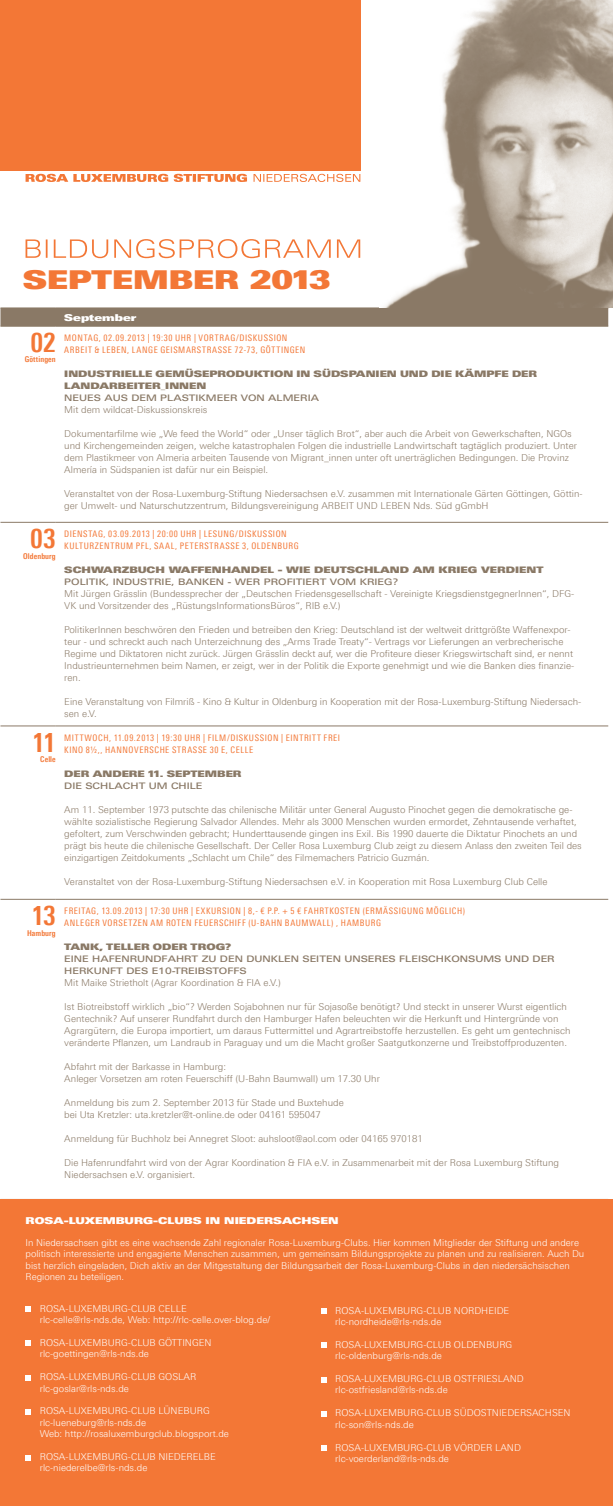
<style>
.page{position:relative;width:613px;height:1506px;background:#fff}
.page>*{position:absolute;margin:0;border:0;box-sizing:border-box;transform-origin:0 0}
.Tag{font:700 27px "Linotype Univers 620 Cn";letter-spacing:-.025em;color:#f37736}
.t1{font:26px "Linotype Univers 940 Ex X Black";color:#f37736}
.Fließtext_Links{font:300 9.5px/12px "Linotype Univers 330";color:#8a7966}
.Fließtext_RLS-Clubs{font:300 9.5px/11.4px "Linotype Univers 330";color:#fff}
.Untertitel_Links{font:300 9.5px/12px "Linotype Univers 330";color:#8a7966}
.Titel_RLS-Clubs{font:9.5px "Linotype Univers 940 Ex X Black";color:#fff}
.Veranstaltung_Zeit_O{font:9px/12px "Linotype Univers 420 Cn";letter-spacing:.065em;color:#f37736}
.Untertitel_Links-2{font:500 9px/12px "Linotype Univers 540 Ex";color:#8a7966}
.Veranstaltung_Zeit_O-2{font:9px/12px "Linotype Univers 940 Ex X Black";color:#8a7966}
.Untertitel_Links-3{font:9px "Linotype Univers 940 Ex X Black";color:#8a7966}
.Ort_Spalte{font:700 8px "Linotype Univers 620 Cn";letter-spacing:.015em;color:#f37736}
</style>
<div class="page">
<div style="left:0;top:309px;width:608px;height:17px;background:#8a7966"></div>
<hr style="left:0;top:308px;width:56px;height:1px;background:#8a7966">
<hr style="left:56px;top:308px;width:552px;height:1px;background:#8a7966">
<hr style="left:0;top:326px;width:56px;height:1px;background:#8a7966">
<hr style="left:56px;top:326px;width:552px;height:1px;background:#8a7966">
<hr style="left:0;top:522px;width:56px;height:1px;background:#8a7966">
<hr style="left:56px;top:522px;width:552px;height:1px;background:#8a7966">
<hr style="left:0;top:725px;width:56px;height:1px;background:#8a7966">
<hr style="left:56px;top:725px;width:552px;height:1px;background:#8a7966">
<hr style="left:0;top:899px;width:56px;height:1px;background:#8a7966">
<hr style="left:56px;top:899px;width:552px;height:1px;background:#8a7966">
<img style="left:383px;top:0;width:229px;height:308px">
<div style="left:0;top:1199px;width:612px;height:306px;background:#f37736"></div>
<div style="left:0;top:0;width:360px;height:170px;background:#f37736"></div>
<svg style="left:26px;top:174px;width:221px;height:8px"></svg>
<svg style="left:253px;top:174px;width:107px;height:8px"></svg>
<svg style="left:26px;top:1306px;width:5px;height:5px"></svg>
<svg style="left:26px;top:1340px;width:5px;height:5px"></svg>
<svg style="left:26px;top:1375px;width:5px;height:4px"></svg>
<svg style="left:26px;top:1409px;width:5px;height:5px"></svg>
<svg style="left:26px;top:1455px;width:5px;height:4px"></svg>
<svg style="left:321px;top:1308px;width:5px;height:5px"></svg>
<svg style="left:321px;top:1342px;width:5px;height:5px"></svg>
<svg style="left:321px;top:1377px;width:5px;height:4px"></svg>
<svg style="left:321px;top:1411px;width:5px;height:5px"></svg>
<svg style="left:321px;top:1445px;width:5px;height:5px"></svg>
<svg style="left:26px;top:239px;width:334px;height:19px"></svg>
<p class="t1" style="left:23px;top:264px;width:309px">SEPTEMBER 2013</p>
<p class="Titel_RLS-Clubs" style="left:64px;top:311px;width:74px">September</p>
<p class="Tag" style="left:30px;top:326px;width:27px">02</p>
<p class="Ort_Spalte" style="left:25px;top:355px;width:33px">Göttingen</p>
<p class="Veranstaltung_Zeit_O" style="left:64px;top:332px;width:242px">MONTAG, 02.09.2013 | 19:30 UHR | VORTRAG/DISKUSSION<br>ARBEIT &amp; LEBEN, LANGE GEISMARSTRASSE 72-73, GÖTTINGEN</p>
<p class="Veranstaltung_Zeit_O-2" style="left:64px;top:368px;width:474px">INDUSTRIELLE GEMÜSEPRODUKTION IN SÜDSPANIEN UND DIE KÄMPFE DER<br>LANDARBEITER_INNEN</p>
<p class="Untertitel_Links-2" style="left:64px;top:392px;width:256px">NEUES AUS DEM PLASTIKMEER VON ALMERIA</p>
<p class="Fließtext_Links" style="left:64px;top:404px;width:144px">Mit dem wildcat-Diskussionskreis</p>
<p class="Fließtext_Links" style="left:64px;top:428px;width:514px">Dokumentarfilme wie „We feed the World“ oder „Unser täglich Brot“, aber auch die Arbeit von Gewerkschaften, NGOs und Kirchengemeinden zeigen, welche katastrophalen Folgen die industrielle Landwirtschaft tagtäglich produziert. Unter dem Plastikmeer von Almeria arbeiten Tausende von Migrant_innen unter oft unerträglichen Bedingungen. Die Provinz Almería in Südspanien ist dafür nur ein Beispiel.</p>
<p class="Fließtext_Links" style="left:64px;top:488px;width:519px">Veranstaltet von der Rosa-Luxemburg-Stiftung Niedersachsen e.V. zusammen mit Internationale Gärten Göttingen, Göttin&shy;ger Umwelt- und Naturschutzzentrum, Bildungsvereinigung ARBEIT UND LEBEN Nds. Süd gGmbH</p>
<p class="Tag" style="left:30px;top:522px;width:27px">03</p>
<p class="Ort_Spalte" style="left:23px;top:551px;width:34px">Oldenburg</p>
<p class="Veranstaltung_Zeit_O" style="left:64px;top:528px;width:236px">DIENSTAG, 03.09.2013 | 20:00 UHR | LESUNG/DISKUSSION<br>KULTURZENTRUM PFL, SAAL, PETERSTRASSE 3, OLDENBURG</p>
<p class="Untertitel_Links-3" style="left:64px;top:564px;width:480px">SCHWARZBUCH WAFFENHANDEL - WIE DEUTSCHLAND AM KRIEG VERDIENT</p>
<p class="Untertitel_Links-2" style="left:64px;top:576px;width:335px">POLITIK, INDUSTRIE, BANKEN - WER PROFITIERT VOM KRIEG?</p>
<p class="Untertitel_Links" style="left:64px;top:588px;width:511px">Mit Jürgen Grässlin (Bundessprecher der „Deutschen Friedensgesellschaft - Vereinigte KriegsdienstgegnerInnen“, DFG-<br>VK und Vorsitzender des „RüstungsInformationsBüros“, RIB e.V.)</p>
<p class="Fließtext_Links" style="left:64px;top:624px;width:511px">PolitikerInnen beschwören den Frieden und betreiben den Krieg: Deutschland ist der weltweit drittgrößte Waffenexpor&shy;teur - und schreckt auch nach Unterzeichnung des „Arms Trade Treaty“- Vertrags vor Lieferungen an verbrecherische Regime und Diktatoren nicht zurück. Jürgen Grässlin deckt auf, wer die Profiteure dieser Kriegswirtschaft sind, er nennt Industrieunternehmen beim Namen, er zeigt, wer in der Politik die Exporte genehmigt und wie die Banken dies finanzie&shy;ren.</p>
<p class="Fließtext_Links" style="left:64px;top:696px;width:518px">Eine Veranstaltung von Filmriß - Kino &amp; Kultur in Oldenburg in Kooperation mit der Rosa-Luxemburg-Stiftung Niedersach&shy;sen e.V.</p>
<p class="Tag" style="left:32px;top:726px;width:25px">11</p>
<p class="Ort_Spalte" style="left:40px;top:754px;width:17px">Celle</p>
<p class="Veranstaltung_Zeit_O" style="left:64px;top:731px;width:277px">MITTWOCH, 11.09.2013 | 19:30 UHR | FILM/DISKUSSION | EINTRITT FREI<br>KINO 8½,, HANNOVERSCHE STRASSE 30 E, CELLE</p>
<p class="Veranstaltung_Zeit_O-2" style="left:64px;top:767px;width:179px">DER ANDERE 11. SEPTEMBER</p>
<p class="Untertitel_Links-2" style="left:64px;top:779px;width:140px">DIE SCHLACHT UM CHILE</p>
<p class="Fließtext_Links" style="left:64px;top:803px;width:518px">Am 11. September 1973 putschte das chilenische Militär unter General Augusto Pinochet gegen die demokratische ge&shy;wählte sozialistische Regierung Salvador Allendes. Mehr als 3000 Menschen wurden ermordet, Zehntausende verhaftet, gefoltert, zum Verschwinden gebracht; Hunderttausende gingen ins Exil. Bis 1990 dauerte die Diktatur Pinochets an und prägt bis heute die chilenische Gesellschaft. Der Celler Rosa Luxemburg Club zeigt zu diesem Anlass den zweiten Teil des einzigartigen Zeitdokuments „Schlacht um Chile“ des Filmemachers Patricio Guzmán.</p>
<p class="Fließtext_Links" style="left:64px;top:875px;width:484px">Veranstaltet von der Rosa-Luxemburg-Stiftung Niedersachsen e.V. in Kooperation mit Rosa Luxemburg Club Celle</p>
<p class="Tag" style="left:32px;top:899px;width:26px">13</p>
<p class="Ort_Spalte" style="left:27px;top:927px;width:30px">Hamburg</p>
<p class="Veranstaltung_Zeit_O" style="left:64px;top:905px;width:402px">FREITAG, 13.09.2013 | 17:30 UHR | EXKURSION | 8,- € P.P. + 5 € FAHRTKOSTEN (ERMÄSSIGUNG MÖGLICH)</p>
<p class="Veranstaltung_Zeit_O" style="left:64px;top:917px;width:318px">ANLEGER VORSETZEN AM ROTEN FEUERSCHIFF (U-BAHN BAUMWALL) , HAMBURG</p>
<p class="Veranstaltung_Zeit_O-2" style="left:64px;top:941px;width:168px">TANK, TELLER ODER TROG?</p>
<p class="Untertitel_Links-2" style="left:64px;top:953px;width:491px">EINE HAFENRUNDFAHRT ZU DEN DUNKLEN SEITEN UNSERES FLEISCHKONSUMS UND DER<br>HERKUNFT DES E10-TREIBSTOFFS</p>
<p class="Fließtext_Links" style="left:64px;top:976px;width:218px">Mit Maike Strietholt (Agrar Koordination &amp; FIA e.V.)</p>
<p class="Fließtext_Links" style="left:64px;top:1000px;width:507px">Ist Biotreibstoff wirklich „bio“? Werden Sojabohnen nur für Sojasoße benötigt? Und steckt in unserer Wurst eigentlich Gentechnik? Auf unserer Rundfahrt durch den Hamburger Hafen beleuchten wir die Herkunft und Hintergründe von Agrargütern, die Europa importiert, um daraus Futtermittel und Agrartreibstoffe herzustellen. Es geht um gentechnisch veränderte Pflanzen, um Landraub in Paraguay und um die Macht großer Saatgutkonzerne und Treibstoffproduzenten.</p>
<p class="Fließtext_Links" style="left:64px;top:1060px;width:163px">Abfahrt mit der Barkasse in Hamburg:</p>
<p class="Fließtext_Links" style="left:64px;top:1072px;width:317px">Anleger Vorsetzen am roten Feuerschiff (U-Bahn Baumwall) um 17.30 Uhr</p>
<p class="Fließtext_Links" style="left:64px;top:1096px;width:281px">Anmeldung bis zum 2. September 2013 für Stade und Buxtehude</p>
<p class="Fließtext_Links" style="left:64px;top:1108px;width:258px">bei Uta Kretzler: uta.kretzler@t-online.de oder 04161 595047</p>
<p class="Fließtext_Links" style="left:64px;top:1132px;width:359px">Anmeldung für Buchholz bei Annegret Sloot: auhsloot@aol.com oder 04165 970181</p>
<p class="Fließtext_Links" style="left:64px;top:1156px;width:496px">Die Hafenrundfahrt wird von der Agrar Koordination &amp; FIA e.V. in Zusammenarbeit mit der Rosa Luxemburg Stiftung<br>Niedersachsen e.V. organisiert.</p>
<p class="Titel_RLS-Clubs" style="left:26px;top:1214px;width:314px">ROSA-LUXEMBURG-CLUBS IN NIEDERSACHSEN</p>
<p class="Fließtext_RLS-Clubs" style="left:26px;top:1236px;width:560px">In Niedersachsen gibt es eine wachsende Zahl regionaler Rosa-Luxemburg-Clubs. Hier kommen Mitglieder der Stiftung und andere politisch interessierte und engagierte Menschen zusammen, um gemeinsam Bildungsprojekte zu planen und zu realisieren. Auch Du bist herzlich eingeladen, Dich aktiv an der Mitgestaltung der Bildungsarbeit der Rosa-Luxemburg-Clubs in den niedersächsischen Regionen zu beteiligen.</p>
<p class="Fließtext_RLS-Clubs" style="left:40px;top:1302px;width:232px">ROSA-LUXEMBURG-CLUB CELLE rlc-celle@rls-nds.de, Web: http://rlc-celle.over-blog.de/</p>
<p class="Fließtext_RLS-Clubs" style="left:40px;top:1336px;width:173px">ROSA-LUXEMBURG-CLUB GÖTTINGEN rlc-goettingen@rls-nds.de</p>
<p class="Fließtext_RLS-Clubs" style="left:40px;top:1370px;width:158px">ROSA-LUXEMBURG-CLUB GOSLAR rlc-goslar@rls-nds.de</p>
<p class="Fließtext_RLS-Clubs" style="left:40px;top:1405px;width:171px">ROSA-LUXEMBURG-CLUB LÜNEBURG rlc-lueneburg@rls-nds.de</p>
<p class="Fließtext_RLS-Clubs" style="left:40px;top:1427px;width:191px">Web: http://rosaluxemburgclub.blogsport.de</p>
<p class="Fließtext_RLS-Clubs" style="left:40px;top:1450px;width:177px">ROSA-LUXEMBURG-CLUB NIEDERELBE rlc-niederelbe@rls-nds.de</p>
<p class="Fließtext_RLS-Clubs" style="left:335px;top:1304px;width:175px">ROSA-LUXEMBURG-CLUB NORDHEIDE rlc-nordheide@rls-nds.de</p>
<p class="Fließtext_RLS-Clubs" style="left:335px;top:1338px;width:179px">ROSA-LUXEMBURG-CLUB OLDENBURG rlc-oldenburg@rls-nds.de</p>
<p class="Fließtext_RLS-Clubs" style="left:335px;top:1372px;width:190px">ROSA-LUXEMBURG-CLUB OSTFRIESLAND rlc-ostfriesland@rls-nds.de</p>
<p class="Fließtext_RLS-Clubs" style="left:335px;top:1406px;width:237px">ROSA-LUXEMBURG-CLUB SÜDOSTNIEDERSACHSEN rlc-son@rls-nds.de</p>
<p class="Fließtext_RLS-Clubs" style="left:335px;top:1441px;width:187px">ROSA-LUXEMBURG-CLUB VÖRDER LAND rlc-voerderland@rls-nds.de</p>
</div>
